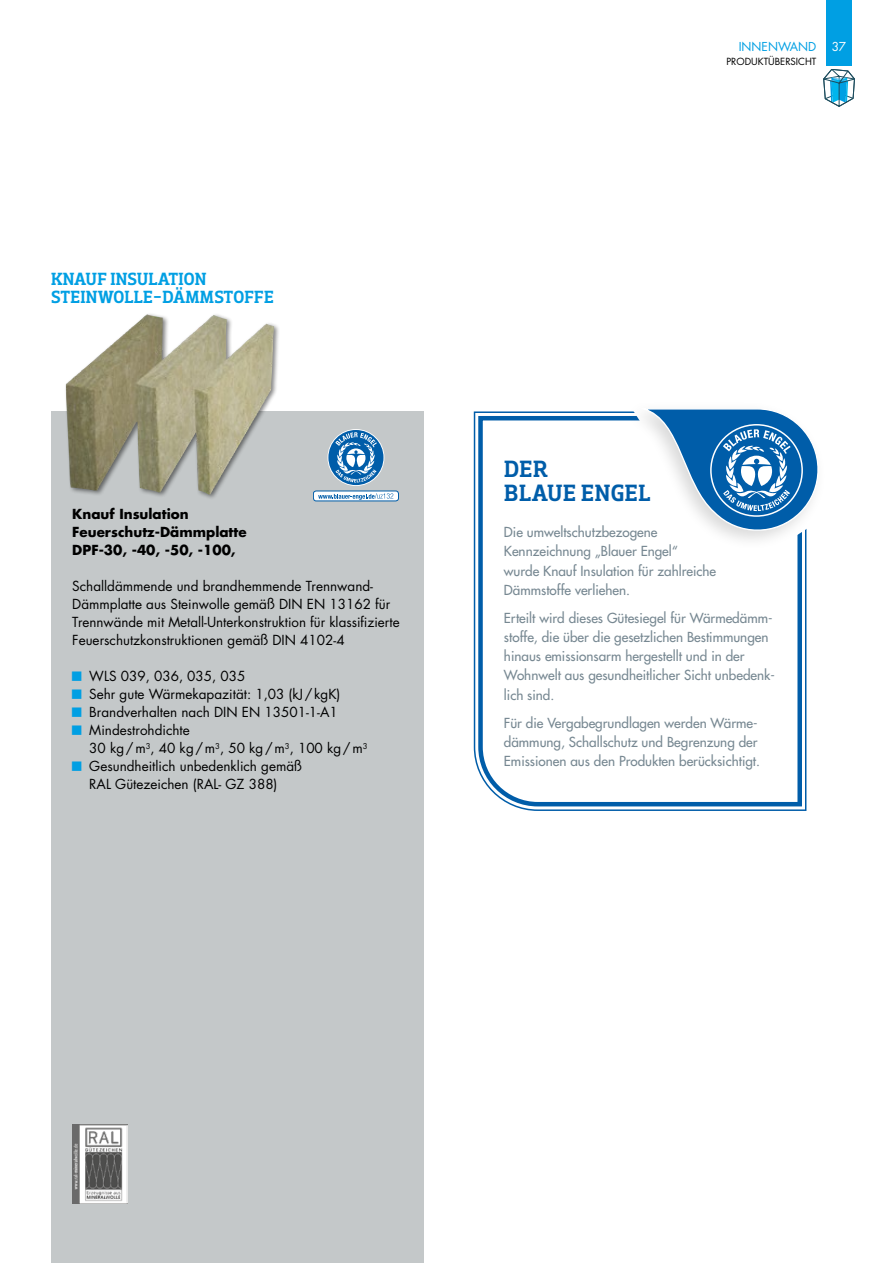
<style>
.page{position:relative;width:893px;height:1263px;background:#fff}
.page>*{position:absolute;margin:0;border:0;box-sizing:border-box;transform-origin:0 0}
.t1{font:500 24px/24px "Dobra Slab";letter-spacing:.015em;color:#005da9}
.t2{font:500 18px/18px "Dobra Slab";letter-spacing:.005em;color:#009fe3}
.t3{font:500 13.5px/19.4px "Futura Std";color:#778892}
.t4{font:13.5px/18px "Futura Std";color:#000}
.t5{font:700 13.5px/18px "Futura Std";color:#000}
.t6{font:12px "Futura Std";color:#009fe3}
.t7{font:12px "Futura Std";color:#fff}
.t8{font:9.6px "Futura Std";color:#000}
</style>
<div class="page">
<div style="left:51px;top:411px;width:372px;height:852px;background:#c4c8c9"></div>
<div style="left:63px;top:312px;width:218px;height:189px;background:#000;opacity:.5"></div>
<img style="left:66px;top:314px;width:163px;height:181px">
<svg style="left:328px;top:430px;width:55px;height:55px"></svg>
<div style="left:313px;top:491px;width:85px;height:10px;background:#fff;border-radius:3px"></div>
<div style="left:313px;top:491px;width:86px;height:10px;border:1px solid #005da9;border-radius:3px"></div>
<svg style="left:318px;top:493px;width:75px;height:7px"></svg>
<svg style="left:823px;top:69px;width:32px;height:38px"></svg>
<img style="left:72px;top:1124px;width:56px;height:79px">
<svg style="left:473px;top:411px;width:334px;height:400px"></svg>
<div style="left:623px;top:400px;width:203px;height:150px;background:#fff"></div>
<svg style="left:633px;top:409px;width:185px;height:132px"></svg>
<div style="left:826px;top:0;width:26px;height:65px;background:#009fe3"></div>
<h2 class="t2" style="left:51px;top:270px;width:224px">KNAUF INSULATION<br>STEINWOLLE-DÄMMSTOFFE</h2>
<p class="t5" style="left:72px;top:505px;width:176px">Knauf Insulation<br>Feuerschutz-Dämmplatte<br>DPF-30, -40, -50, -100,</p>
<p class="t4" style="left:72px;top:577px;width:329px">Schalldämmende und brandhemmende Trennwand-Dämmplatte aus Steinwolle gemäß DIN EN 13162 für Trennwände mit Metall-Unterkonstruktion für klassifizierte Feuerschutzkonstruktionen gemäß DIN 4102-4</p>
<p class="t4" style="left:72px;top:667px;width:270px"><sup>W</sup> WLS 039, 036, 035, 035<br><sup>W</sup> Sehr gute Wärmekapazität: 1,03 (kJ/kgK)<br><sup>W</sup> Brandverhalten nach DIN EN 13501-1-A1<br><sup>W</sup> Mindestrohdichte</p>
<p class="t4" style="left:89px;top:739px;width:280px">30 kg/m<sup>3</sup>, 40 kg/m<sup>3</sup>, 50 kg/m<sup>3</sup>, 100 kg/m<sup>3</sup></p>
<p class="t4" style="left:72px;top:757px;width:231px"><sup>W</sup> Gesundheitlich unbedenklich gemäß</p>
<p class="t4" style="left:89px;top:775px;width:190px">RAL Gütezeichen (RAL- GZ 388)</p>
<p class="t6" style="left:739px;top:39px;width:79px">INNENWAND</p>
<p class="t7" style="left:832px;top:39px;width:16px">37</p>
<p class="t8" style="left:726px;top:56px;width:92px">PRODUKTÜBERSICHT</p>
<h1 class="t1" style="left:504px;top:457px;width:148px">DER<br>BLAUE ENGEL</h1>
<p class="t3" style="left:504px;top:522px;width:214px">Die umweltschutzbezogene<br>Kennzeichnung „Blauer Engel“ wurde Knauf Insulation für zahlreiche<br>Dämmstoffe verliehen.</p>
<p class="t3" style="left:504px;top:608px;width:272px">Erteilt wird dieses Gütesiegel für Wärmedämm&shy;stoffe, die über die gesetzlichen Bestimmungen hinaus emissionsarm hergestellt und in der Wohnwelt aus gesundheitlicher Sicht unbedenk&shy;lich sind.</p>
<p class="t3" style="left:504px;top:713px;width:258px">Für die Vergabegrundlagen werden Wärme&shy;dämmung, Schallschutz und Begrenzung der<br>Emissionen aus den Produkten berücksichtigt.</p>
</div>
